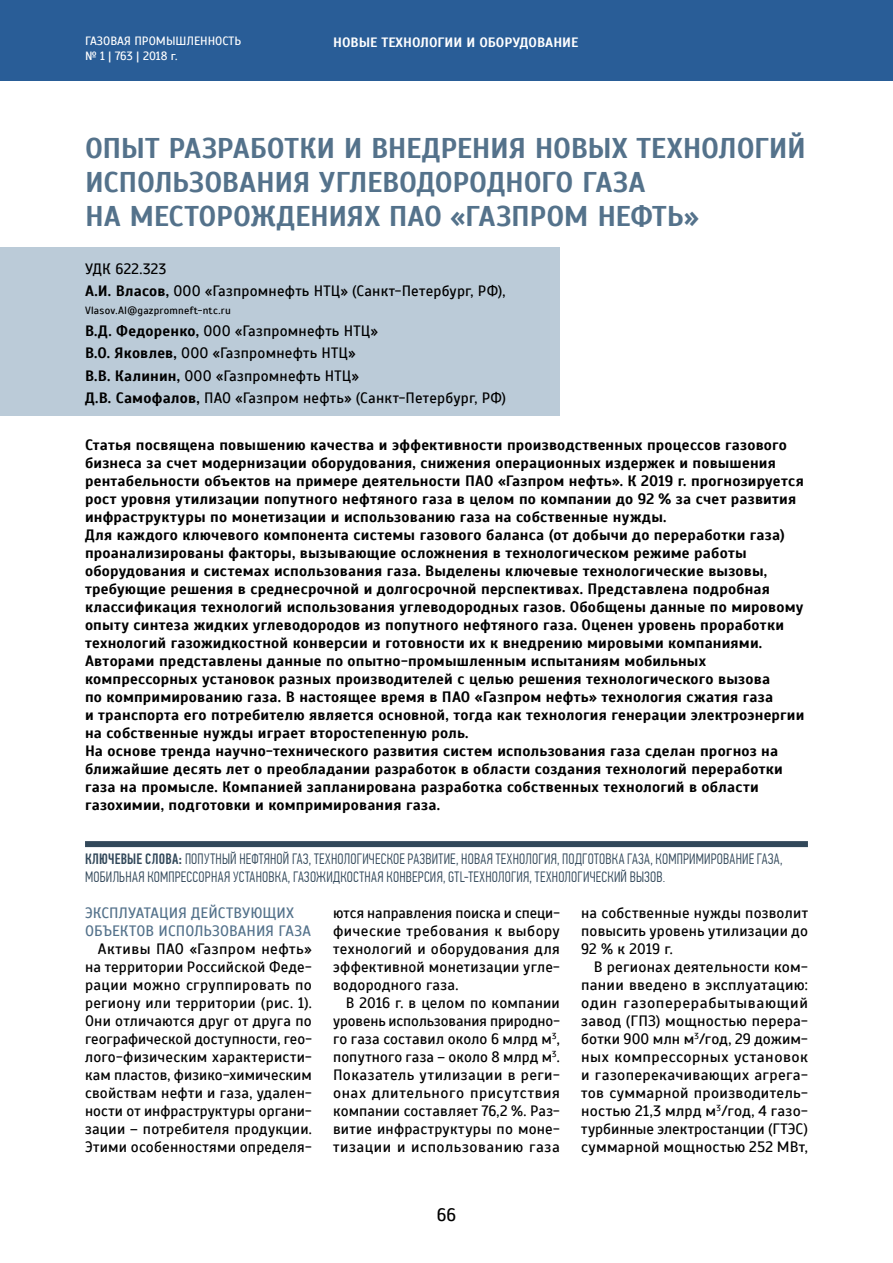
<style>
.page{position:relative;width:893px;height:1263px;background:#fff}
.page>*{position:absolute;margin:0;border:0;box-sizing:border-box;transform-origin:0 0}
.t1{font:700 28.5px/34.2px "Scada";letter-spacing:-.01em;color:#54728b}
.t2{font:18px "Scada";color:#000}
.t3{font:700 15px/18px "Scada";letter-spacing:.015em;color:#000}
.t4{font:15px/18px "Scada";letter-spacing:.015em;color:#000;text-align:justify}
.t5{font:300 15px/18px "PF Din Text Comp Pro";letter-spacing:.015em;color:#32485a}
.t6{font:15px/18px "Scada";letter-spacing:.005em;color:#54728b}
.t7{font:700 13.5px "Scada";color:#fff}
.t8{font:12px/14.4px "Scada";color:#fff}
.t9{font:10.5px "Scada";letter-spacing:.025em;color:#000}
.s1{font-weight:700}
.s2{font-weight:500}
</style>
<div class="page">
<div style="left:0;top:0;width:893px;height:81px;background:#295d97"></div>
<div style="left:85px;top:841px;width:723px;height:6px;background:#32485a"></div>
<div style="left:0;top:247px;width:560px;height:169px;background:#bbcbd8"></div>
<p class="t8" style="left:85px;top:34px;width:158px">ГАЗОВАЯ ПРОМЫШЛЕННОСТЬ № 1 | 763 | 2018 г.</p>
<p class="t7" style="left:333px;top:34px;width:247px">НОВЫЕ ТЕХНОЛОГИИ И ОБОРУДОВАНИЕ</p>
<h1 class="t1" style="left:85px;top:131px;width:722px">ОПЫТ РАЗРАБОТКИ И ВНЕДРЕНИЯ НОВЫХ ТЕХНОЛОГИЙ<br>ИСПОЛЬЗОВАНИЯ УГЛЕВОДОРОДНОГО ГАЗА<br>НА МЕСТОРОЖДЕНИЯХ ПАО «ГАЗПРОМ НЕФТЬ»</h1>
<p class="t4" style="left:85px;top:258px;width:422px;line-height:22.2px">УДК 622.323<br><span class="s1">А.И. Власов,</span> ООО «Газпромнефть НТЦ» (Санкт-Петербург, РФ),</p>
<p class="t9" style="left:85px;top:304px;width:147px">Vlasov.AI@gazpromneft-ntc.ru</p>
<p class="t4" style="left:85px;top:320px;width:423px;line-height:22.2px;text-align:left"><span class="s1">В.Д. Федоренко,</span> ООО «Газпромнефть НТЦ»<br><span class="s1">В.О. Яковлев,</span> ООО «Газпромнефть НТЦ»<br><span class="s1">В.В. Калинин,</span> ООО «Газпромнефть НТЦ»<br><span class="s1">Д.В. Самофалов,</span> ПАО «Газпром нефть» (Санкт-Петербург, РФ)</p>
<p class="t3" style="left:85px;top:436px;width:721px">Статья посвящена повышению качества и эффективности производственных процессов газового бизнеса за счет модернизации оборудования, снижения операционных издержек и повышения рентабельности объектов на примере деятельности ПАО «Газпром нефть». К 2019 г. прогнозируется рост уровня утилизации попутного нефтяного газа в целом по компании до 92 % за счет развития инфраструктуры по монетизации и использованию газа на собственные нужды.<br>Для каждого ключевого компонента системы газового баланса (от добычи до переработки газа) проанализированы факторы, вызывающие осложнения в технологическом режиме работы оборудования и системах использования газа. Выделены ключевые технологические вызовы, требующие решения в среднесрочной и долгосрочной перспективах. Представлена подробная классификация технологий использования углеводородных газов. Обобщены данные по мировому опыту синтеза жидких углеводородов из попутного нефтяного газа. Оценен уровень проработки технологий газожидкостной конверсии и готовности их к внедрению мировыми компаниями.<br>Авторами представлены данные по опытно-промышленным испытаниям мобильных компрессорных установок разных производителей с целью решения технологического вызова<br>по компримированию газа. В настоящее время в ПАО «Газпром нефть» технология сжатия газа<br>и транспорта его потребителю является основной, тогда как технология генерации электроэнергии на собственные нужды играет второстепенную роль.<br>На основе тренда научно-технического развития систем использования газа сделан прогноз на ближайшие десять лет о преобладании разработок в области создания технологий переработки газа на промысле. Компанией запланирована разработка собственных технологий в области газохимии, подготовки и компримирования газа.</p>
<p class="t5" style="left:85px;top:850px;width:699px"><span class="s2">КЛЮЧЕВЫЕ СЛОВА:</span> ПОПУТНЫЙ НЕФТЯНОЙ ГАЗ, ТЕХНОЛОГИЧЕСКОЕ РАЗВИТИЕ, НОВАЯ ТЕХНОЛОГИЯ, ПОДГОТОВКА ГАЗА, КОМПРИМИРОВАНИЕ ГАЗА,<br>МОБИЛЬНАЯ КОМПРЕССОРНАЯ УСТАНОВКА, ГАЗОЖИДКОСТНАЯ КОНВЕРСИЯ, GTL-ТЕХНОЛОГИЯ, ТЕХНОЛОГИЧЕСКИЙ ВЫЗОВ.</p>
<p class="t6" style="left:85px;top:904px;width:227px">ЭКСПЛУАТАЦИЯ ДЕЙСТВУЮЩИХ<br>ОБЪЕКТОВ ИСПОЛЬЗОВАНИЯ ГАЗА</p>
<p class="t4" style="left:85px;top:940px;width:228px;text-indent:13px">Активы ПАО «Газпром нефть» на территории Российской Феде&shy;рации можно сгруппировать по региону или территории (рис. 1).<br>Они отличаются друг от друга по географической доступности, гео&shy;лого-физическим характеристи&shy;кам пластов, физико-химическим свойствам нефти и газа, удален&shy;ности от инфраструктуры органи&shy;зации – потребителя продукции.<br>Этими особенностями определя-</p>
<p class="t4" style="left:333px;top:904px;width:228px">ются направления поиска и специ&shy;фические требования к выбору технологий и оборудования для эффективной монетизации угле&shy;водородного газа.</p>
<p class="t4" style="left:333px;top:994px;width:228px;text-indent:13px">В 2016 г. в целом по компании уровень использования природно&shy;го газа составил около 6 млрд м<sup>3</sup>, попутного газа – около 8 млрд м<sup>3</sup>.<br>Показатель утилизации в реги&shy;онах длительного присутствия компании составляет 76,2 %. Раз&shy;витие инфраструктуры по моне&shy;тизации и использованию газа</p>
<p class="t2" style="left:437px;top:1204px;width:21px">66</p>
<p class="t4" style="left:581px;top:904px;width:228px">на собственные нужды позволит повысить уровень утилизации до 92 % к 2019 г.</p>
<p class="t4" style="left:581px;top:958px;width:228px;text-indent:13px">В регионах деятельности ком&shy;пании введено в эксплуатацию: один газоперерабытывающий завод (ГПЗ) мощностью перера&shy;ботки 900 млн м<sup>3</sup>/год, 29 дожим&shy;ных компрессорных установок и газоперекачивающих агрега&shy;тов суммарной производитель&shy;ностью 21,3 млрд м<sup>3</sup>/год, 4 газо&shy;турбинные электростанции (ГТЭС) суммарной мощностью 252 МВт,</p>
</div>
